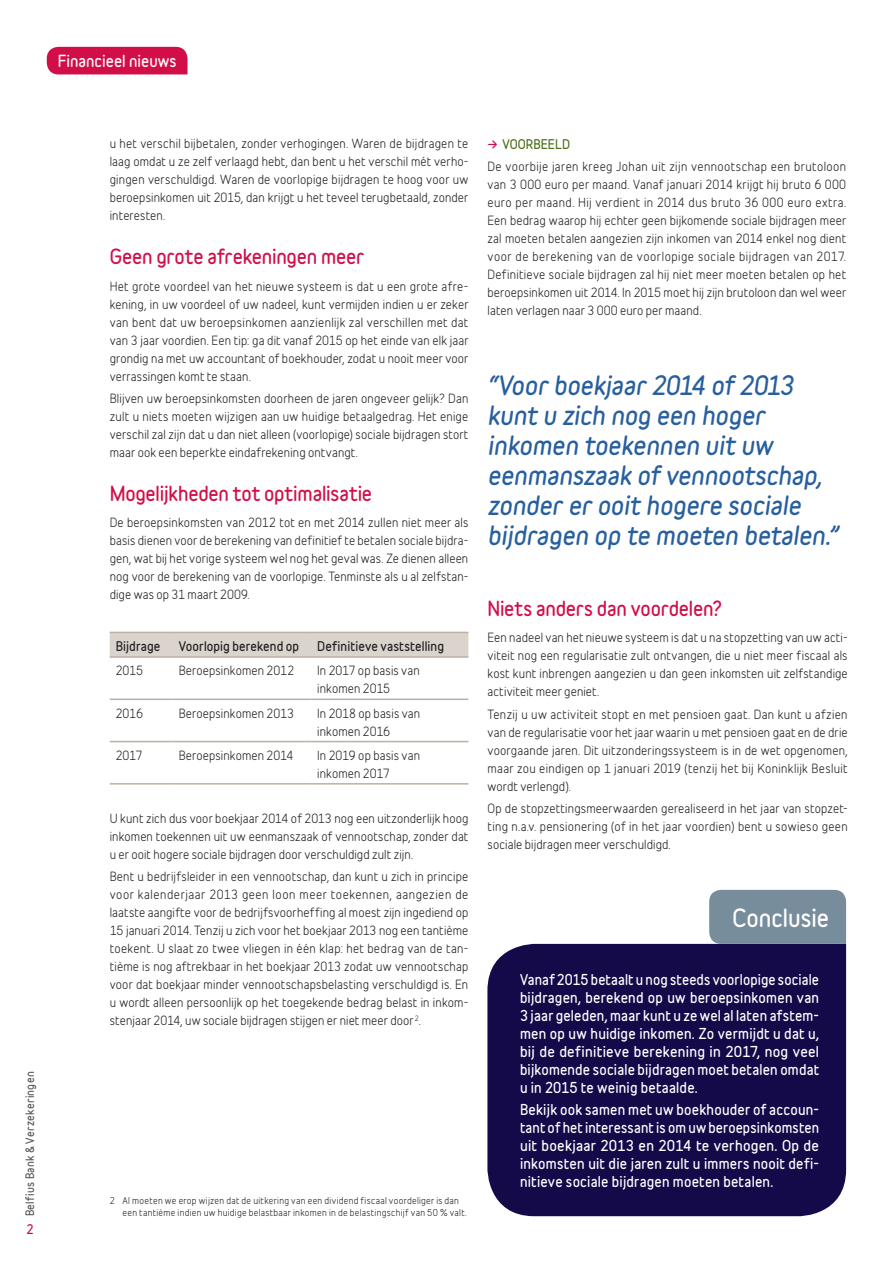
<style>
.page{position:relative;width:893px;height:1263px;background:#fff}
.page>*{position:absolute;margin:0;border:0;box-sizing:border-box;transform-origin:0 0}
.Highlight{font:italic 700 24px/30px "Belfius Normal";color:#275f9f}
.Kader__titel{font:700 22.5px "Belfius Normal";color:#fff}
.Titel2{font:700 18.75px "Belfius Normal";letter-spacing:-.01em;color:#d20e49}
.Sectie{font:700 15px "Belfius Normal";color:#fff}
.Kader__tekst{font:700 13.5px/18px "Belfius Alternative";letter-spacing:.015em;color:#fff;text-align:justify}
.Lopende{font:12px/18px "Belfius Alternative";letter-spacing:.01em;color:#231f20;text-align:justify}
.Lopende-2{font:700 12px "Belfius Alternative";letter-spacing:.01em;color:#231f20}
.t1{font:700 12px "Belfius Alternative";color:#4d6f19}
.t2{font:700 12px "Belfius Normal";color:#d20e49}
.t3{font:700 10.5px "Belfius Normal";letter-spacing:.025em;color:#57585a}
.Voetnoot{font:9px/12px "Belfius Alternative";letter-spacing:.035em;color:#231f20}
.s1{color:#d20e49}
</style>
<div class="page">
<div style="left:47px;top:47px;width:141px;height:27px;background:#d20e49"></div>
<div style="left:487px;top:944px;width:359px;height:272px;background:#140a4a"></div>
<div style="left:709px;top:890px;width:137px;height:54px;background:#788d9c"></div>
<div style="left:110px;top:633px;width:358px;height:23px;background:#dad4cd"></div>
<hr style="left:110px;top:632px;width:63px;height:1px;background:#bbb1a3">
<hr style="left:173px;top:632px;width:138px;height:1px;background:#bbb1a3">
<hr style="left:311px;top:632px;width:157px;height:1px;background:#bbb1a3">
<hr style="left:110px;top:656px;width:63px;height:2px;background:#bbb1a3">
<hr style="left:173px;top:656px;width:138px;height:2px;background:#bbb1a3">
<hr style="left:311px;top:656px;width:157px;height:2px;background:#bbb1a3">
<hr style="left:110px;top:698px;width:63px;height:2px;background:#bbb1a3">
<hr style="left:173px;top:698px;width:138px;height:2px;background:#bbb1a3">
<hr style="left:311px;top:698px;width:157px;height:2px;background:#bbb1a3">
<hr style="left:110px;top:741px;width:63px;height:1px;background:#bbb1a3">
<hr style="left:173px;top:741px;width:138px;height:1px;background:#bbb1a3">
<hr style="left:311px;top:741px;width:157px;height:1px;background:#bbb1a3">
<hr style="left:110px;top:783px;width:63px;height:1px;background:#bbb1a3">
<hr style="left:173px;top:783px;width:138px;height:1px;background:#bbb1a3">
<hr style="left:311px;top:783px;width:157px;height:1px;background:#bbb1a3">
<p class="Sectie" style="left:58px;top:49px;width:120px">Financieel nieuws</p>
<p class="t3" style="left:22px;top:1216px;width:146px;rotate:-90deg">Belfius Bank &amp; Verzekeringen</p>
<p class="t2" style="left:26px;top:1220px;width:9px">2</p>
<p class="Lopende" style="left:110px;top:133px;width:360px">u het verschil bijbetalen, zonder verhogingen. Waren de bijdragen te laag omdat u ze zelf verlaagd hebt, dan bent u het verschil mét verho&shy;gingen verschuldigd. Waren de voorlopige bijdragen te hoog voor uw beroepsinkomen uit 2015, dan krijgt u het teveel terugbetaald, zonder interesten.</p>
<p class="Titel2" style="left:110px;top:242px;width:256px">Geen grote afrekeningen meer</p>
<p class="Lopende" style="left:110px;top:276px;width:360px">Het grote voordeel van het nieuwe systeem is dat u een grote afre&shy;kening, in uw voordeel of uw nadeel, kunt vermijden indien u er zeker van bent dat uw beroepsinkomen aanzienlijk zal verschillen met dat van 3 jaar voordien. Een tip: ga dit vanaf 2015 op het einde van elk jaar grondig na met uw accountant of boekhouder, zodat u nooit meer voor verrassingen komt te staan.</p>
<p class="Lopende" style="left:110px;top:388px;width:360px">Blijven uw beroepsinkomsten doorheen de jaren ongeveer gelijk? Dan zult u niets moeten wijzigen aan uw huidige betaalgedrag. Het enige verschil zal zijn dat u dan niet alleen (voorlopige) sociale bijdragen stort maar ook een beperkte eindafrekening ontvangt.</p>
<p class="Titel2" style="left:110px;top:479px;width:264px">Mogelijkheden tot optimalisatie</p>
<p class="Lopende" style="left:110px;top:512px;width:360px">De beroepsinkomsten van 2012 tot en met 2014 zullen niet meer als basis dienen voor de berekening van definitief te betalen sociale bijdra&shy;gen, wat bij het vorige systeem wel nog het geval was. Ze dienen alleen nog voor de berekening van de voorlopige. Tenminste als u al zelfstan&shy;dige was op 31 maart 2009.</p>
<p class="Lopende-2" style="left:116px;top:637px;width:46px">Bijdrage</p>
<p class="Lopende-2" style="left:179px;top:637px;width:122px">Voorlopig berekend op</p>
<p class="Lopende-2" style="left:317px;top:637px;width:128px">Definitieve vaststelling</p>
<p class="Lopende" style="left:116px;top:660px;width:29px">2015</p>
<p class="Lopende" style="left:179px;top:660px;width:117px">Beroepsinkomen 2012</p>
<p class="Lopende" style="left:317px;top:660px;width:104px">In 2017 op basis van inkomen 2015</p>
<p class="Lopende" style="left:116px;top:703px;width:29px">2016</p>
<p class="Lopende" style="left:179px;top:703px;width:117px">Beroepsinkomen 2013</p>
<p class="Lopende" style="left:317px;top:703px;width:104px">In 2018 op basis van inkomen 2016</p>
<p class="Lopende" style="left:116px;top:745px;width:28px">2017</p>
<p class="Lopende" style="left:179px;top:745px;width:116px">Beroepsinkomen 2014</p>
<p class="Lopende" style="left:317px;top:745px;width:104px">In 2019 op basis van inkomen 2017</p>
<p class="Lopende" style="left:110px;top:808px;width:360px">U kunt zich dus voor boekjaar 2014 of 2013 nog een uitzonderlijk hoog inkomen toekennen uit uw eenmanszaak of vennootschap, zonder dat u er ooit hogere sociale bijdragen door verschuldigd zult zijn.</p>
<p class="Lopende" style="left:110px;top:866px;width:360px">Bent u bedrijfsleider in een vennootschap, dan kunt u zich in principe voor kalenderjaar 2013 geen loon meer toekennen, aangezien de laatste aangifte voor de bedrijfsvoorheffing al moest zijn ingediend op 15 januari 2014. Tenzij u zich voor het boekjaar 2013 nog een tantième toekent. U slaat zo twee vliegen in één klap: het bedrag van de tan&shy;tième is nog aftrekbaar in het boekjaar 2013 zodat uw vennootschap voor dat boekjaar minder vennootschapsbelasting verschuldigd is. En u wordt alleen persoonlijk op het toegekende bedrag belast in inkom&shy;stenjaar 2014, uw sociale bijdragen stijgen er niet meer door <sup>2</sup>.</p>
<p class="Voetnoot" style="left:122px;top:1194px;width:346px;text-indent:-13px">2 Al moeten we erop wijzen dat de uitkering van een dividend fiscaal voordeliger is dan een tantième indien uw huidige belastbaar inkomen in de belastingschijf van 50 % valt.</p>
<p class="t1" style="left:488px;top:135px;width:84px"><span class="s1">→</span> VOORBEELD</p>
<p class="Lopende" style="left:488px;top:156px;width:360px">De voorbije jaren kreeg Johan uit zijn vennootschap een brutoloon van 3 000 euro per maand. Vanaf januari 2014 krijgt hij bruto 6 000 euro per maand. Hij verdient in 2014 dus bruto 36 000 euro extra.<br>Een bedrag waarop hij echter geen bijkomende sociale bijdragen meer zal moeten betalen aangezien zijn inkomen van 2014 enkel nog dient voor de berekening van de voorlopige sociale bijdragen van 2017.<br>Definitieve sociale bijdragen zal hij niet meer moeten betalen op het beroepsinkomen uit 2014. In 2015 moet hij zijn brutoloon dan wel weer laten verlagen naar 3 000 euro per maand.</p>
<p class="Highlight" style="left:488px;top:370px;width:352px">“Voor boekjaar 2014 of 2013 kunt u zich nog een hoger inkomen toekennen uit uw eenmanszaak of vennootschap, zonder er ooit hogere sociale bijdragen op te moeten betalen.”</p>
<p class="Titel2" style="left:488px;top:594px;width:236px">Niets anders dan voordelen?</p>
<p class="Lopende" style="left:488px;top:627px;width:362px">Een nadeel van het nieuwe systeem is dat u na stopzetting van uw acti&shy;viteit nog een regularisatie zult ontvangen, die u niet meer fiscaal als kost kunt inbrengen aangezien u dan geen inkomsten uit zelfstandige activiteit meer geniet.</p>
<p class="Lopende" style="left:488px;top:704px;width:362px">Tenzij u uw activiteit stopt en met pensioen gaat. Dan kunt u afzien van de regularisatie voor het jaar waarin u met pensioen gaat en de drie voorgaande jaren. Dit uitzonderingssysteem is in de wet opgenomen, maar zou eindigen op 1 januari 2019 (tenzij het bij Koninklijk Besluit wordt verlengd).</p>
<p class="Lopende" style="left:488px;top:798px;width:362px">Op de stopzettingsmeerwaarden gerealiseerd in het jaar van stopzet&shy;ting n.a.v. pensionering (of in het jaar voordien) bent u sowieso geen sociale bijdragen meer verschuldigd.</p>
<p class="Kader__titel" style="left:732px;top:900px;width:98px">Conclusie</p>
<p class="Kader__tekst" style="left:520px;top:970px;width:301px">Vanaf 2015 betaalt u nog steeds voorlopige sociale bijdragen, berekend op uw beroepsinkomen van 3 jaar geleden, maar kunt u ze wel al laten afstem&shy;men op uw huidige inkomen. Zo vermijdt u dat u, bij de definitieve berekening in 2017, nog veel bijkomende sociale bijdragen moet betalen omdat u in 2015 te weinig betaalde.</p>
<p class="Kader__tekst" style="left:520px;top:1101px;width:301px">Bekijk ook samen met uw boekhouder of accoun&shy;tant of het interessant is om uw beroepsinkomsten uit boekjaar 2013 en 2014 te verhogen. Op de inkomsten uit die jaren zult u immers nooit defi&shy;nitieve sociale bijdragen moeten betalen.</p>
</div>
